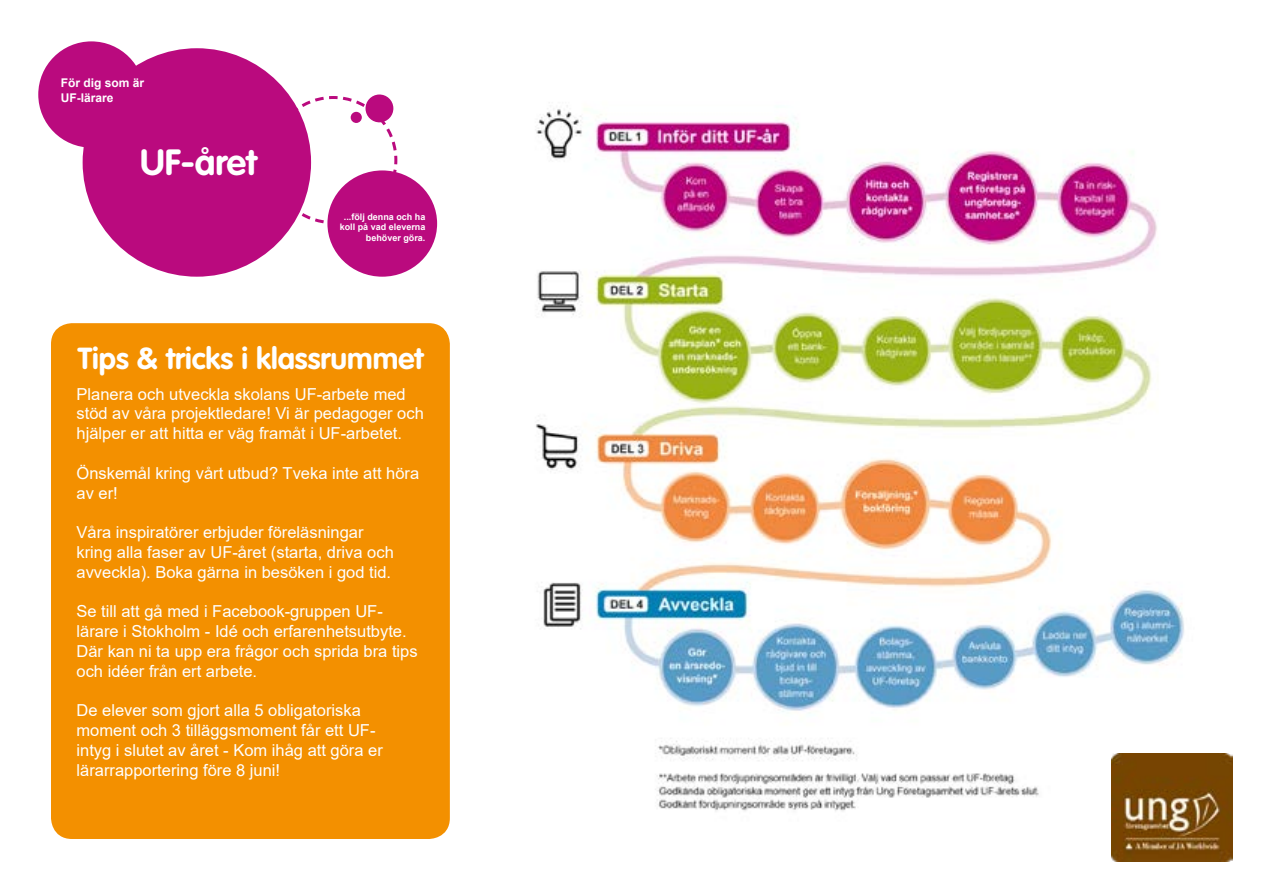
<style>
.page{position:relative;width:1263px;height:893px;background:#fff}
.page>*{position:absolute;margin:0;border:0;box-sizing:border-box;transform-origin:0 0}
.t1{font:700 36px "VAG Rounded Std";color:#fff}
.t2{font:700 30px "VAG Rounded Std";color:#fff}
.t3{font:16.5px/19.8px "Arial";color:#fff}
.t4{font:700 12px/14.4px "Arial";color:#fff}
.t5{font:700 9px/10.8px "Arial";color:#fff;text-align:right}
</style>
<div class="page">
<svg style="left:289px;top:95px;width:109px;height:131px"></svg>
<div style="left:38px;top:41px;width:106px;height:107px;background:#ba0a7e;border-radius:50%"></div>
<div style="left:83px;top:48px;width:228px;height:229px;background:#ba0a7e;border-radius:50%"></div>
<div style="left:327px;top:170px;width:110px;height:107px;background:#ba0a7e;border-radius:50%"></div>
<div style="left:365px;top:94px;width:29px;height:29px;background:#ba0a7e;border-radius:50%"></div>
<div style="left:351px;top:112px;width:11px;height:11px;background:#ba0a7e;border-radius:50%"></div>
<div style="left:54px;top:326px;width:393px;height:510px;background:#f39000;border-radius:18px"></div>
<div style="left:51px;top:323px;width:399px;height:516px;border:6px solid #f39000;border-radius:18px"></div>
<img style="left:536px;top:105px;width:673px;height:706px">
<img style="left:1111px;top:754px;width:121px;height:108px">
<p class="t4" style="left:61px;top:76px;width:85px">För dig som är<br>UF-lärare</p>
<h1 class="t1" style="left:140px;top:141px;width:118px">UF-året</h1>
<p class="t5" style="left:340px;top:211px;width:87px">...följ denna och ha koll på vad eleverna behöver göra.</p>
<h2 class="t2" style="left:78px;top:341px;width:347px">Tips &amp; tricks i klassrummet</h2>
<p class="t3" style="left:77px;top:384px;width:349px">Planera och utveckla skolans UF-arbete med stöd av våra projektledare! Vi är pedagoger och hjälper er att hitta er väg framåt i UF-arbetet.</p>
<p class="t3" style="left:77px;top:463px;width:344px">Önskemål kring vårt utbud? Tveka inte att höra av er!</p>
<p class="t3" style="left:77px;top:522px;width:319px">Våra inspiratörer erbjuder föreläsningar kring alla faser av UF-året (starta, driva och avveckla). Boka gärna in besöken i god tid.</p>
<p class="t3" style="left:77px;top:602px;width:343px">Se till att gå med i Facebook-gruppen UF&shy;lärare i Stokholm - Idé och erfarenhetsutbyte.<br>Där kan ni ta upp era frågor och sprida bra tips och idéer från ert arbete.</p>
<p class="t3" style="left:77px;top:701px;width:308px">De elever som gjort alla 5 obligatoriska moment och 3 tilläggsmoment får ett UF&shy;intyg i slutet av året - Kom ihåg att göra er lärarrapportering före 8 juni!</p>
</div>
